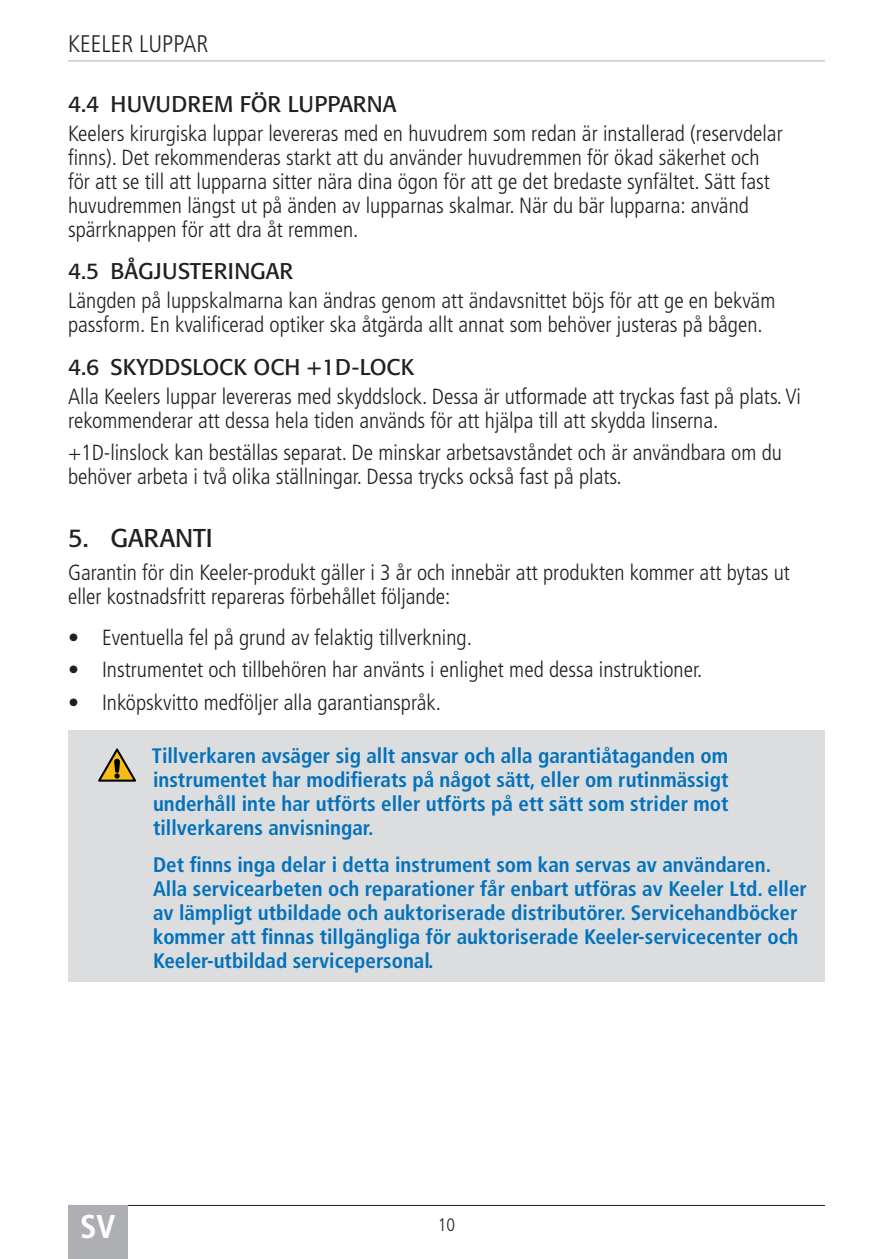
<style>
.page{position:relative;width:893px;height:1259px;background:#fff}
.page>*{position:absolute;margin:0;border:0;box-sizing:border-box;transform-origin:0 0}
.t1{font:700 condensed 33px "Frutiger LT Pro";color:#fff}
.t2{font:25.5px "Formata BQ";color:#231f20}
.t3{font:300 condensed 24px "Frutiger LT Pro";color:#231f20}
.t4{font:22.5px "Formata BQ";color:#231f20}
.Body_text{font:300 condensed 21.9px/24px "Frutiger LT Pro";color:#231f20}
.Caution_Cont{font:700 condensed 21px/24px "Frutiger LT Pro";color:#0372bb}
.Caution{font:700 condensed 21px/24px "Frutiger LT Pro";color:#0372bb;text-align:justify}
.t5{font:300 condensed 18px "Frutiger LT Pro";color:#231f20}
</style>
<div class="page">
<hr style="left:68px;top:1205px;width:757px;height:1px;background:#231f20">
<div style="left:68px;top:1205px;width:60px;height:54px;background:#aeafb3"></div>
<hr style="left:68px;top:60px;width:757px;height:1px;background:#aeafb3">
<div style="left:68px;top:730px;width:757px;height:119px;background:#dcdddf"></div>
<div style="left:68px;top:831px;width:757px;height:151px;background:#dcdddf"></div>
<svg style="left:98px;top:748px;width:38px;height:33px"></svg>
<p class="t3" style="left:68px;top:30px;width:142px">KEELER LUPPAR</p>
<p class="t4" style="left:68px;top:90px;width:330px">4.4 HUVUDREM FÖR LUPPARNA</p>
<p class="Body_text" style="left:68px;top:121px;width:716px">Keelers kirurgiska luppar levereras med en huvudrem som redan är installerad (reservdelar finns). Det rekommenderas starkt att du använder huvudremmen för ökad säkerhet och för att se till att lupparna sitter nära dina ögon för att ge det bredaste synfältet. Sätt fast huvudremmen längst ut på änden av lupparnas skalmar. När du bär lupparna: använd spärrknappen för att dra åt remmen.</p>
<p class="t4" style="left:68px;top:258px;width:226px">4.5 BÅGJUSTERINGAR</p>
<p class="Body_text" style="left:68px;top:289px;width:709px">Längden på luppskalmarna kan ändras genom att ändavsnittet böjs för att ge en bekväm passform. En kvalificerad optiker ska åtgärda allt annat som behöver justeras på bågen.</p>
<p class="t4" style="left:68px;top:353px;width:348px">4.6 SKYDDSLOCK OCH +1D-LOCK</p>
<p class="Body_text" style="left:68px;top:384px;width:734px">Alla Keelers luppar levereras med skyddslock. Dessa är utformade att tryckas fast på plats. Vi rekommenderar att dessa hela tiden används för att hjälpa till att skydda linserna.</p>
<p class="Body_text" style="left:68px;top:441px;width:715px">+1D-linslock kan beställas separat. De minskar arbetsavståndet och är användbara om du behöver arbeta i två olika ställningar. Dessa trycks också fast på plats.</p>
<p class="t2" style="left:68px;top:522px;width:146px">5. GARANTI</p>
<p class="Body_text" style="left:68px;top:560px;width:723px">Garantin för din Keeler-produkt gäller i 3 år och innebär att produkten kommer att bytas ut eller kostnadsfritt repareras förbehållet följande:</p>
<p class="Body_text" style="left:68px;top:625px;width:405px">• Eventuella fel på grund av felaktig tillverkning.</p>
<p class="Body_text" style="left:68px;top:658px;width:636px">• Instrumentet och tillbehören har använts i enlighet med dessa instruktioner.</p>
<p class="Body_text" style="left:68px;top:690px;width:375px">• Inköpskvitto medföljer alla garantianspråk.</p>
<p class="Caution" style="left:152px;top:744px;width:578px">Tillverkaren avsäger sig allt ansvar och alla garantiåtaganden om instrumentet har modifierats på något sätt, eller om rutinmässigt underhåll inte har utförts eller utförts på ett sätt som strider mot tillverkarens anvisningar.</p>
<p class="Caution_Cont" style="left:153px;top:853px;width:655px">Det finns inga delar i detta instrument som kan servas av användaren.<br>Alla servicearbeten och reparationer får enbart utföras av Keeler Ltd. eller av lämpligt utbildade och auktoriserade distributörer. Servicehandböcker kommer att finnas tillgängliga för auktoriserade Keeler-servicecenter och Keeler-utbildad servicepersonal.</p>
<h1 class="t1" style="left:80px;top:1207px;width:37px">SV</h1>
<p class="t5" style="left:438px;top:1214px;width:19px">10</p>
</div>
